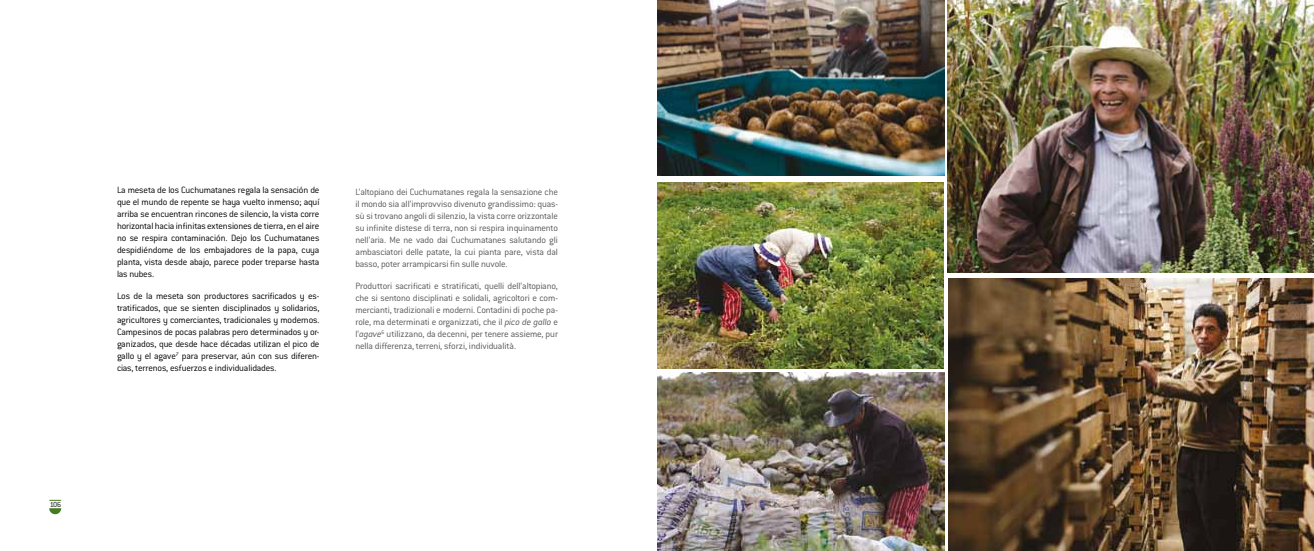
<style>
.page{position:relative;width:1314px;height:551px;background:#fff}
.page>*{position:absolute;margin:0;border:0;box-sizing:border-box;transform-origin:0 0}
.t1{font:300 10px/12px "Conduit ITC";letter-spacing:-.015em;color:#000;text-align:justify}
.t2{font:300 10px/12px "Conduit ITC";letter-spacing:-.01em;color:#575756;text-align:justify}
.t3{font:300 8px "Conduit ITC";color:#000}
.s1{font-style:italic}
</style>
<div class="page">
<svg style="left:49px;top:508px;width:12px;height:6px"></svg>
<svg style="left:49px;top:500px;width:12px;height:1px"></svg>
<img style="left:657px;top:182px;width:287px;height:187px">
<img style="left:948px;top:0;width:366px;height:273px">
<img style="left:657px;top:0;width:287px;height:176px">
<img style="left:657px;top:373px;width:287px;height:178px">
<img style="left:949px;top:279px;width:365px;height:272px">
<p class="t3" style="left:50px;top:500px;width:13px">106</p>
<p class="t1" style="left:117px;top:184px;width:204px">La meseta de los Cuchumatanes regala la sensación de que el mundo de repente se haya vuelto inmenso; aquí arriba se encuentran rincones de silencio, la vista corre horizontal hacia infinitas extensiones de tierra, en el aire no se respira contaminación. Dejo los Cuchumatanes despidiéndome de los embajadores de la papa, cuya planta, vista desde abajo, parece poder treparse hasta las nubes.</p>
<p class="t1" style="left:117px;top:290px;width:204px">Los de la meseta son productores sacrificados y es&shy;tratificados, que se sienten disciplinados y solidarios, agricultores y comerciantes, tradicionales y modernos.<br>Campesinos de pocas palabras pero determinados y or&shy;ganizados, que desde hace décadas utilizan el pico de gallo y el agave<sup>7</sup> para preservar, aún con sus diferen&shy;cias, terrenos, esfuerzos e individualidades.</p>
<p class="t2" style="left:356px;top:186px;width:204px">L’altopiano dei Cuchumatanes regala la sensazione che il mondo sia all’improvviso divenuto grandissimo: quas&shy;sù si trovano angoli di silenzio, la vista corre orizzontale su infinite distese di terra, non si respira inquinamento nell’aria. Me ne vado dai Cuchumatanes salutando gli ambasciatori delle patate, la cui pianta pare, vista dal basso, poter arrampicarsi fin sulle nuvole.</p>
<p class="t2" style="left:356px;top:280px;width:204px">Produttori sacrificati e stratificati, quelli dell’altopiano, che si sentono disciplinati e solidali, agricoltori e com&shy;mercianti, tradizionali e moderni. Contadini di poche pa&shy;role, ma determinati e organizzati, che il <span class="s1">pico de gallo</span> e l’<span class="s1">agave</span><sup>6</sup> utilizzano, da decenni, per tenere assieme, pur nella differenza, terreni, sforzi, individualità.</p>
</div>
